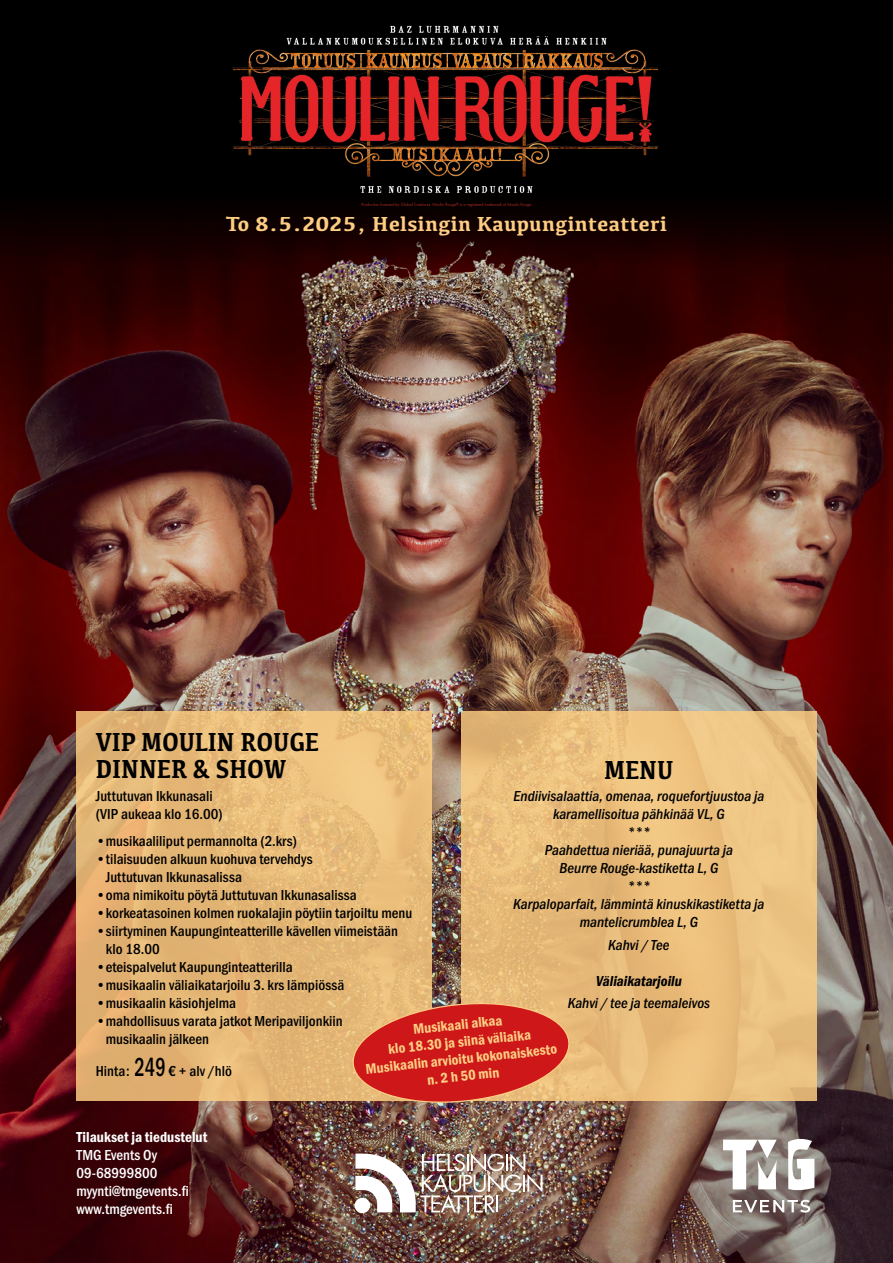
<style>
.page{position:relative;width:893px;height:1263px;background:#fff}
.page>*{position:absolute;margin:0;border:0;box-sizing:border-box;transform-origin:0 0}
.t1{font:700 27px/27px "Kefa";color:#000;scale:.85 1}
.t2{font:700 21px "Kefa";letter-spacing:.02em;color:#fccd82}
.t3{font:500 15px/18px "Franklin Gothic URW Con";color:#000}
.t4{font:15px/18px "Franklin Gothic URW Con Med Ita";color:#000;text-align:center}
.t5{font:500 15px/18px "Franklin Gothic URW Con";color:#fff}
.t6{font:15px "Franklin Gothic URW Con Dem";color:#fff}
.t7{font:15px "Franklin Gothic URW Con Dem Ita";color:#000}
.t8{font:14.7px/17.2px "Franklin Gothic URW Con Dem";color:#fccd82;text-align:center}
.s1{font-size:27px}
</style>
<div class="page">
<img style="left:4px;top:0;width:889px;height:169px">
<img style="left:0;top:169px;width:893px;height:1094px">
<svg style="left:723px;top:1139px;width:54px;height:50px"></svg>
<svg style="left:788px;top:1139px;width:26px;height:51px"></svg>
<svg style="left:733px;top:1200px;width:77px;height:12px"></svg>
<img style="left:355px;top:1153px;width:187px;height:59px">
<svg style="left:77px;top:711px;width:355px;height:389px;background:#e6b877"></svg>
<svg style="left:461px;top:711px;width:355px;height:389px;background:#eabf7d"></svg>
<svg style="left:350px;top:999px;width:222px;height:108px;background:#cf4737"></svg>
<h2 class="t2" style="left:226px;top:210px;width:442px">To 8.5.2025, Helsingin Kaupunginteatteri</h2>
<h1 class="t1" style="left:96px;top:727px;width:264px">VIP MOULIN ROUGE<br>DINNER &amp; SHOW</h1>
<p class="t3" style="left:96px;top:786px;width:128px">Juttutuvan Ikkunasali (VIP aukeaa klo 16.00)</p>
<p class="t3" style="left:96px;top:831px;width:203px">•musikaaliliput permannolta (2.krs)</p>
<p class="t3" style="left:106px;top:849px;width:208px;text-indent:-10px">•tilaisuuden alkuun kuohuva tervehdys<br>Juttutuvan Ikkunasalissa</p>
<p class="t3" style="left:96px;top:885px;width:263px">•oma nimikoitu pöytä Juttutuvan Ikkunasalissa</p>
<p class="t3" style="left:96px;top:903px;width:318px">•korkeatasoinen kolmen ruokalajin pöytiin tarjoiltu menu</p>
<p class="t3" style="left:106px;top:921px;width:294px;text-indent:-10px">•siirtyminen Kaupunginteatterille kävellen viimeistään klo 18.00</p>
<p class="t3" style="left:96px;top:957px;width:198px">•eteispalvelut Kaupunginteatterilla</p>
<p class="t3" style="left:96px;top:975px;width:250px">•musikaalin väliaikatarjoilu 3. krs lämpiössä</p>
<p class="t3" style="left:96px;top:993px;width:142px">•musikaalin käsiohjelma</p>
<p class="t3" style="left:106px;top:1011px;width:238px;text-indent:-10px">•mahdollisuus varata jatkot Meripaviljonkiin musikaalin jälkeen</p>
<p class="t3" style="left:96px;top:1061px;width:138px">Hinta: <span class="s1">249</span> € + alv /hlö</p>
<h1 class="t1" style="left:605px;top:754px;width:82px">MENU</h1>
<p class="t4" style="left:513px;top:787px;width:253px">Endiivisalaattia, omenaa, roquefortjuustoa ja karamellisoitua pähkinää VL, G<br>***<br>Paahdettua nieriää, punajuurta ja<br>Beurre Rouge-kastiketta L, G<br>***<br>Karpaloparfait, lämmintä kinuskikastiketta ja mantelicrumblea L, G</p>
<p class="t4" style="left:608px;top:936px;width:63px">Kahvi / Tee</p>
<p class="t7" style="left:596px;top:972px;width:88px">Väliaikatarjoilu</p>
<p class="t4" style="left:568px;top:994px;width:144px">Kahvi / tee ja teemaleivos</p>
<p class="t8" style="left:361px;top:1025px;width:194px;rotate:-6deg">Musikaali alkaa<br>klo 18.30 ja siinä väliaika<br>Musikaalin arvioitu kokonaiskesto n. 2 h 50 min</p>
<p class="t6" style="left:77px;top:1127px;width:132px">Tilaukset ja tiedustelut</p>
<p class="t5" style="left:77px;top:1145px;width:114px">TMG Events Oy<br>09-68999800 myynti@tmgevents.fi www.tmgevents.fi</p>
</div>
